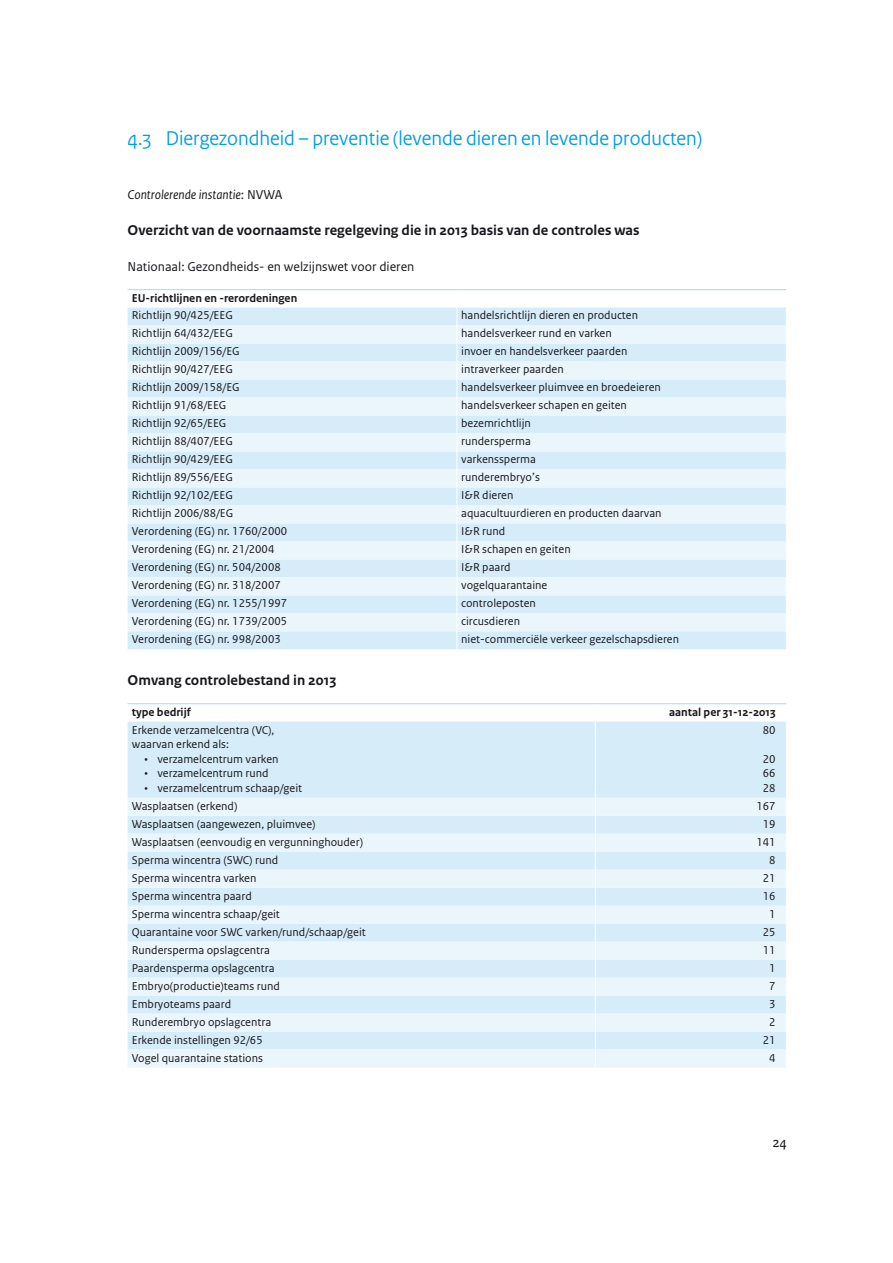
<style>
.page{position:relative;width:893px;height:1263px;background:#fff}
.page>*{position:absolute;margin:0;border:0;box-sizing:border-box;transform-origin:0 0}
.t1{font:21px "Rijksoverheid Sans Heading";color:#009dde}
.t2{font:700 15px "Rijksoverheid Sans Text";color:#1a171c}
.t3{font:15px "Rijksoverheid Serif";color:#1a171c}
.t4{font:13.5px "Rijksoverheid Sans Text";color:#1a171c}
.t5{font:italic 13.5px "Rijksoverheid Sans Text";color:#1a171c}
.t6{font:12px/14.5px "Rijksoverheid Sans Text";color:#1a171c}
.t7{font:700 12px "Rijksoverheid Sans Text";color:#1a171c}
.s1{font-style:normal}
</style>
<div class="page">
<div style="left:128px;top:308px;width:658px;height:341px;background:#d6edf9"></div>
<svg style="left:128px;top:325px;width:658px;height:306px;background:#e1f1fa"></svg>
<svg style="left:457px;top:308px;width:1px;height:341px"></svg>
<hr style="left:128px;top:289px;width:329px;height:1px;background:#a6d9f3">
<hr style="left:457px;top:289px;width:329px;height:1px;background:#a6d9f3">
<div style="left:128px;top:722px;width:658px;height:76px;background:#d6edf9"></div>
<svg style="left:128px;top:798px;width:658px;height:269px;background:#e1f1fa"></svg>
<hr style="left:595px;top:722px;width:1px;height:76px;background:#fff">
<svg style="left:595px;top:798px;width:1px;height:269px"></svg>
<hr style="left:128px;top:703px;width:467px;height:1px;background:#a6d9f3">
<hr style="left:595px;top:703px;width:191px;height:1px;background:#a6d9f3">
<h1 class="t1" style="left:128px;top:126px;width:576px">4.3 Diergezondheid – preventie (levende dieren en levende producten)</h1>
<p class="t5" style="left:128px;top:187px;width:156px">Controlerende instantie<span class="s1">: NVWA</span></p>
<p class="t2" style="left:128px;top:222px;width:514px">Overzicht van de voornaamste regelgeving die in 2013 basis van de controles was</p>
<p class="t4" style="left:128px;top:259px;width:288px">Nationaal: Gezondheids- en welzijnswet voor dieren</p>
<p class="t7" style="left:132px;top:291px;width:167px">EU-richtlijnen en -rerordeningen</p>
<p class="t6" style="left:132px;top:308px;width:103px">Richtlijn 90/425/EEG</p>
<p class="t6" style="left:461px;top:308px;width:178px">handelsrichtlijn dieren en producten</p>
<p class="t6" style="left:132px;top:326px;width:103px">Richtlijn 64/432/EEG</p>
<p class="t6" style="left:461px;top:326px;width:152px">handelsverkeer rund en varken</p>
<p class="t6" style="left:132px;top:344px;width:109px">Richtlijn 2009/156/EG</p>
<p class="t6" style="left:461px;top:344px;width:168px">invoer en handelsverkeer paarden</p>
<p class="t6" style="left:132px;top:362px;width:103px">Richtlijn 90/427/EEG</p>
<p class="t6" style="left:461px;top:362px;width:104px">intraverkeer paarden</p>
<p class="t6" style="left:132px;top:380px;width:109px">Richtlijn 2009/158/EG</p>
<p class="t6" style="left:461px;top:380px;width:201px">handelsverkeer pluimvee en broedeieren</p>
<p class="t6" style="left:132px;top:398px;width:96px">Richtlijn 91/68/EEG</p>
<p class="t6" style="left:461px;top:398px;width:167px">handelsverkeer schapen en geiten</p>
<p class="t6" style="left:132px;top:416px;width:96px">Richtlijn 92/65/EEG</p>
<p class="t6" style="left:461px;top:416px;width:71px">bezemrichtlijn</p>
<p class="t6" style="left:132px;top:434px;width:103px">Richtlijn 88/407/EEG</p>
<p class="t6" style="left:461px;top:434px;width:71px">rundersperma</p>
<p class="t6" style="left:132px;top:452px;width:103px">Richtlijn 90/429/EEG</p>
<p class="t6" style="left:461px;top:452px;width:76px">varkenssperma</p>
<p class="t6" style="left:132px;top:470px;width:103px">Richtlijn 89/556/EEG</p>
<p class="t6" style="left:461px;top:470px;width:80px">runderembryo’s</p>
<p class="t6" style="left:132px;top:488px;width:103px">Richtlijn 92/102/EEG</p>
<p class="t6" style="left:461px;top:488px;width:54px">I&amp;R dieren</p>
<p class="t6" style="left:132px;top:506px;width:103px">Richtlijn 2006/88/EG</p>
<p class="t6" style="left:461px;top:506px;width:202px">aquacultuurdieren en producten daarvan</p>
<p class="t6" style="left:132px;top:524px;width:157px">Verordening (EG) nr. 1760/2000</p>
<p class="t6" style="left:461px;top:524px;width:46px">I&amp;R rund</p>
<p class="t6" style="left:132px;top:542px;width:144px">Verordening (EG) nr. 21/2004</p>
<p class="t6" style="left:461px;top:542px;width:111px">I&amp;R schapen en geiten</p>
<p class="t6" style="left:132px;top:560px;width:150px">Verordening (EG) nr. 504/2008</p>
<p class="t6" style="left:461px;top:560px;width:51px">I&amp;R paard</p>
<p class="t6" style="left:132px;top:578px;width:150px">Verordening (EG) nr. 318/2007</p>
<p class="t6" style="left:461px;top:578px;width:88px">vogelquarantaine</p>
<p class="t6" style="left:132px;top:596px;width:157px">Verordening (EG) nr. 1255/1997</p>
<p class="t6" style="left:461px;top:596px;width:76px">controleposten</p>
<p class="t6" style="left:132px;top:614px;width:157px">Verordening (EG) nr. 1739/2005</p>
<p class="t6" style="left:461px;top:614px;width:60px">circusdieren</p>
<p class="t6" style="left:132px;top:632px;width:150px">Verordening (EG) nr. 998/2003</p>
<p class="t6" style="left:461px;top:632px;width:219px">niet-commerciële verkeer gezelschapsdieren</p>
<p class="t2" style="left:128px;top:672px;width:210px">Omvang controlebestand in 2013</p>
<p class="t7" style="left:132px;top:705px;width:61px">type bedrijf</p>
<p class="t7" style="left:669px;top:705px;width:108px">aantal per 31-12-2013</p>
<p class="t6" style="left:132px;top:722px;width:144px">Erkende verzamelcentra (VC), waarvan erkend als:</p>
<p class="t6" style="left:145px;top:752px;width:136px">• verzamelcentrum varken</p>
<p class="t6" style="left:145px;top:766px;width:126px">• verzamelcentrum rund</p>
<p class="t6" style="left:145px;top:781px;width:159px">• verzamelcentrum schaap/geit</p>
<p class="t6" style="left:763px;top:722px;width:14px">80</p>
<p class="t6" style="left:763px;top:752px;width:14px;text-align:justify">20<br>66<br>28</p>
<p class="t6" style="left:132px;top:799px;width:107px">Wasplaatsen (erkend)</p>
<p class="t6" style="left:756px;top:799px;width:21px">167</p>
<p class="t6" style="left:132px;top:817px;width:185px">Wasplaatsen (aangewezen, pluimvee)</p>
<p class="t6" style="left:763px;top:817px;width:14px">19</p>
<p class="t6" style="left:132px;top:835px;width:233px">Wasplaatsen (eenvoudig en vergunninghouder)</p>
<p class="t6" style="left:756px;top:835px;width:21px">141</p>
<p class="t6" style="left:132px;top:853px;width:148px">Sperma wincentra (SWC) rund</p>
<p class="t6" style="left:769px;top:853px;width:8px">8</p>
<p class="t6" style="left:132px;top:871px;width:126px">Sperma wincentra varken</p>
<p class="t6" style="left:763px;top:871px;width:14px">21</p>
<p class="t6" style="left:132px;top:889px;width:121px">Sperma wincentra paard</p>
<p class="t6" style="left:763px;top:889px;width:14px">16</p>
<p class="t6" style="left:132px;top:907px;width:150px">Sperma wincentra schaap/geit</p>
<p class="t6" style="left:769px;top:907px;width:8px">1</p>
<p class="t6" style="left:132px;top:925px;width:235px">Quarantaine voor SWC varken/rund/schaap/geit</p>
<p class="t6" style="left:763px;top:925px;width:14px">25</p>
<p class="t6" style="left:132px;top:943px;width:140px">Rundersperma opslagcentra</p>
<p class="t6" style="left:763px;top:943px;width:14px">11</p>
<p class="t6" style="left:132px;top:960px;width:144px">Paardensperma opslagcentra</p>
<p class="t6" style="left:769px;top:960px;width:8px">1</p>
<p class="t6" style="left:132px;top:978px;width:149px">Embryo(productie)teams rund</p>
<p class="t6" style="left:769px;top:978px;width:8px">7</p>
<p class="t6" style="left:132px;top:996px;width:101px">Embryoteams paard</p>
<p class="t6" style="left:769px;top:996px;width:8px">3</p>
<p class="t6" style="left:132px;top:1014px;width:141px">Runderembryo opslagcentra</p>
<p class="t6" style="left:769px;top:1014px;width:8px">2</p>
<p class="t6" style="left:132px;top:1032px;width:132px">Erkende instellingen 92/65</p>
<p class="t6" style="left:763px;top:1032px;width:14px">21</p>
<p class="t6" style="left:132px;top:1050px;width:133px">Vogel quarantaine stations</p>
<p class="t6" style="left:769px;top:1050px;width:8px">4</p>
<p class="t3" style="left:773px;top:1133px;width:15px">24</p>
</div>
